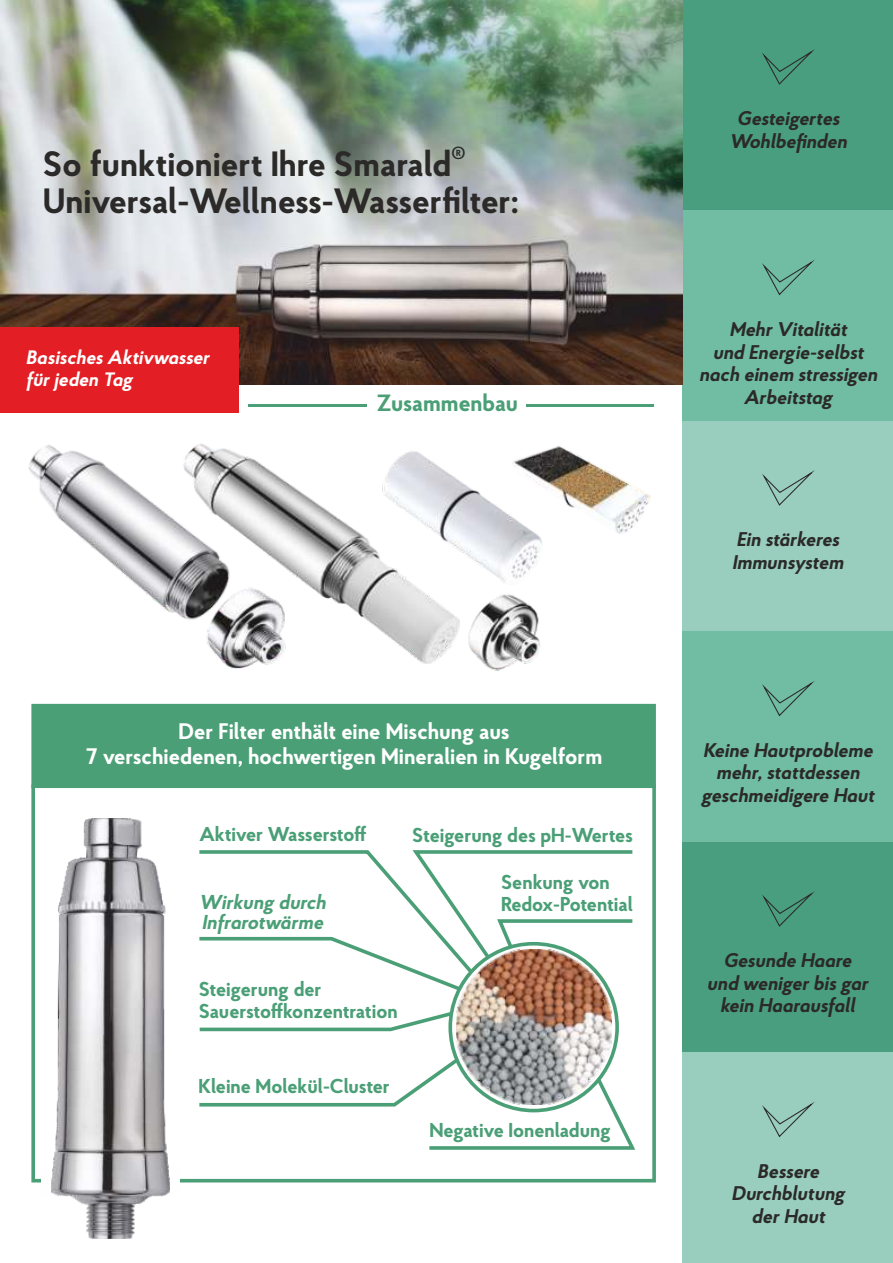
<style>
.page{position:relative;width:893px;height:1263px;background:#fff}
.page>*{position:absolute;margin:0;border:0;box-sizing:border-box;transform-origin:0 0}
.t1{font:700 35.1px/36.3px "Proba Pro";color:#2b2a29}
.t2{font:700 23.4px "Proba Pro";color:#4a9f76}
.t3{font:700 22.5px/24.6px "Proba Pro";color:#fefefe;text-align:center}
.t4{font:700 20.1px/22px "Proba Pro";color:#4a9f76}
.t5{font:italic 700 20.1px/19.5px "Proba Pro";color:#4a9f76}
.t6{font:italic 700 19.8px/22.5px "Proba Pro";color:#2b2a29;text-align:center}
.t7{font:italic 700 19.35px/22px "Proba Pro";color:#fefefe}
.t8{font:700 17.55px "Proba Pro";color:#2b2a29}
</style>
<div class="page">
<div style="left:682px;top:0;width:211px;height:210px;background:#499e80"></div>
<svg style="left:763px;top:49px;width:52px;height:36px"></svg>
<div style="left:682px;top:210px;width:211px;height:211px;background:#70bda3"></div>
<div style="left:682px;top:421px;width:211px;height:210px;background:#99cebe"></div>
<svg style="left:763px;top:470px;width:52px;height:36px"></svg>
<div style="left:682px;top:631px;width:211px;height:211px;background:#70bda3"></div>
<svg style="left:763px;top:681px;width:52px;height:36px"></svg>
<div style="left:682px;top:842px;width:211px;height:210px;background:#499e80"></div>
<svg style="left:763px;top:891px;width:52px;height:36px"></svg>
<div style="left:682px;top:1052px;width:211px;height:211px;background:#99cebe"></div>
<svg style="left:763px;top:1102px;width:52px;height:36px"></svg>
<svg style="left:763px;top:260px;width:52px;height:36px"></svg>
<img style="left:0;top:0;width:683px;height:384px">
<div style="left:31px;top:784px;width:625px;height:398px;border:4px solid #4a9f76"></div>
<div style="left:0;top:327px;width:238px;height:86px;background:#e31e24"></div>
<svg style="left:199px;top:850px;width:434px;height:142px"></svg>
<img style="left:456px;top:950px;width:155px;height:59px">
<div style="left:31px;top:703px;width:625px;height:87px;background:#4a9f76"></div>
<svg style="left:199px;top:1009px;width:437px;height:141px"></svg>
<div style="left:41px;top:1169px;width:138px;height:27px;background:#fefefe"></div>
<img style="left:52px;top:818px;width:118px;height:420px">
<img style="left:29px;top:443px;width:622px;height:228px">
<hr style="left:248px;top:404px;width:119px;height:3px;background:#4a9f76">
<hr style="left:526px;top:404px;width:128px;height:3px;background:#4a9f76">
<p class="t8" style="left:451px;top:146px;width:16px">®</p>
<h1 class="t1" style="left:43px;top:149px;width:478px">So funktioniert Ihre Smarald<br>Universal-Wellness-Wasserfilter:</h1>
<p class="t7" style="left:26px;top:348px;width:185px">Basisches Aktivwasser für jeden Tag</p>
<p class="t2" style="left:377px;top:394px;width:143px">Zusammenbau</p>
<p class="t3" style="left:86px;top:721px;width:518px">Der Filter enthält eine Mischung aus<br>7 verschiedenen, hochwertigen Mineralien in Kugelform</p>
<p class="t4" style="left:199px;top:825px;width:169px">Aktiver Wasserstoff</p>
<p class="t5" style="left:199px;top:894px;width:128px">Wirkung durch<br>Infrarotwärme</p>
<p class="t4" style="left:412px;top:826px;width:222px">Steigerung des pH-Wertes</p>
<p class="t4" style="left:501px;top:873px;width:133px">Senkung von<br>Redox-Potential</p>
<p class="t4" style="left:199px;top:980px;width:200px">Steigerung der<br>Sauerstoffkonzentration</p>
<p class="t4" style="left:198px;top:1077px;width:193px">Kleine Molekül-Cluster</p>
<p class="t4" style="left:429px;top:1121px;width:183px">Negative Ionenladung</p>
<p class="t6" style="left:729px;top:109px;width:119px">Gesteigertes<br>Wohlbefinden</p>
<p class="t6" style="left:699px;top:320px;width:180px">Mehr Vitalität<br>und Energie-selbst nach einem stressigen<br>Arbeitstag</p>
<p class="t6" style="left:732px;top:530px;width:113px;text-align:left">Ein stärkeres<br>Immunsystem</p>
<p class="t6" style="left:701px;top:740px;width:174px">Keine Hautprobleme mehr, stattdessen geschmeidigere Haut</p>
<p class="t6" style="left:707px;top:951px;width:163px">Gesunde Haare und weniger bis gar kein Haarausfall</p>
<p class="t6" style="left:731px;top:1161px;width:115px">Bessere<br>Durchblutung der Haut</p>
</div>
